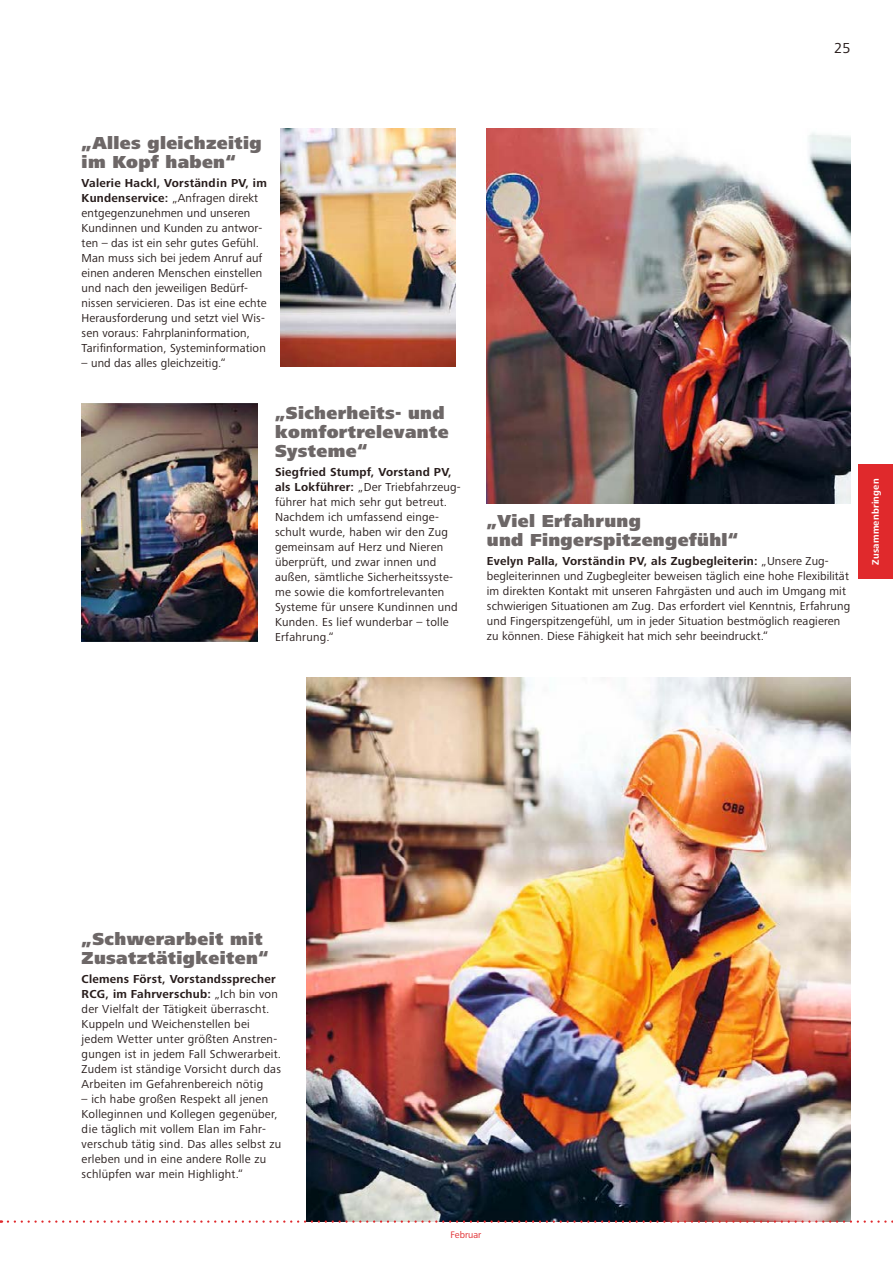
<style>
.page{position:relative;width:893px;height:1263px;background:#fff}
.page>*{position:absolute;margin:0;border:0;box-sizing:border-box;transform-origin:0 0}
.t1{font:900 18px/19.4px "Frutiger Next Pro";letter-spacing:.02em;color:#6d6767}
.t2{font:15px "Frutiger Next Pro";color:#281d1c}
.t3{font:12px/15px "Frutiger Next Pro";letter-spacing:.01em;color:#281d1c}
.t4{font:700 9.75px "Frutiger Next Pro";letter-spacing:.02em;color:#fff}
.t5{font:9.75px "Frutiger Next Pro";color:#e0292c}
.s1{font-weight:700}
</style>
<div class="page">
<div style="left:859px;top:464px;width:34px;height:115px;background:#e0292c"></div>
<img style="left:487px;top:129px;width:363px;height:374px">
<img style="left:280px;top:129px;width:176px;height:238px">
<img style="left:82px;top:403px;width:175px;height:238px">
<img style="left:306px;top:678px;width:544px;height:542px">
<svg style="left:8px;top:1220px;width:885px;height:3px"></svg>
<p class="t2" style="left:834px;top:41px;width:18px">25</p>
<h1 class="t1" style="left:82px;top:134px;width:182px">„Alles gleichzeitig im Kopf haben“</h1>
<p class="t3" style="left:82px;top:176px;width:187px"><span class="s1">Valerie Hackl, Vorständin PV, im Kundenservice:</span> „Anfragen direkt entgegenzunehmen und unseren Kundinnen und Kunden zu antwor&shy;ten – das ist ein sehr gutes Gefühl.<br>Man muss sich bei jedem Anruf auf einen anderen Menschen einstellen und nach den jeweiligen Bedürf&shy;nissen servicieren. Das ist eine echte Herausforderung und setzt viel Wis&shy;sen voraus: Fahrplaninformation, Tarifinformation, Systeminformation</p>
<p class="t3" style="left:82px;top:356px;width:146px">– und das alles gleichzeitig.“</p>
<h1 class="t1" style="left:275px;top:404px;width:175px">„Sicherheits- und komfortrele vante<br>Systeme“</h1>
<p class="t3" style="left:275px;top:465px;width:187px"><span class="s1">Siegfried Stumpf, Vorstand PV, als Lokführer:</span> „Der Triebfahrzeug&shy;führer hat mich sehr gut betreut.<br>Nachdem ich umfassend einge&shy;schult wurde, haben wir den Zug gemeinsam auf Herz und Nieren überprüft, und zwar innen und außen, sämtliche Sicherheitssyste&shy;me sowie die komfortrelevanten<br>Systeme für unsere Kundinnen und<br>Kunden. Es lief wunderbar – tolle<br>Erfahrung.“</p>
<h1 class="t1" style="left:487px;top:512px;width:253px">„Viel Erfahrung<br>und Finger spitzengefühl“</h1>
<p class="t3" style="left:487px;top:554px;width:365px"><span class="s1">Evelyn Palla, Vorständin PV, als Zugbegleiterin:</span> „Unsere Zug&shy;begleiterinnen und Zugbegleiter beweisen täglich eine hohe Flexibilität im direkten Kontakt mit unseren Fahrgästen und auch im Umgang mit schwierigen Situationen am Zug. Das erfordert viel Kenntnis, Erfahrung und Fingerspitzengefühl, um in jeder Situation bestmöglich reagieren zu können. Diese Fähigkeit hat mich sehr beeindruckt.“</p>
<p class="t4" style="left:871px;top:565px;width:88px;rotate:-90deg">Zusammenbringen</p>
<h1 class="t1" style="left:82px;top:930px;width:189px">„Schwerarbeit mit<br>Zusatztätigkeiten“</h1>
<p class="t3" style="left:82px;top:972px;width:201px"><span class="s1">Clemens Först, Vorstandssprecher RCG, im Fahrverschub:</span> „Ich bin von der Vielfalt der Tätigkeit überrascht.<br>Kuppeln und Weichenstellen bei jedem Wetter unter größten Anstren&shy;gungen ist in jedem Fall Schwerarbeit.<br>Zudem ist ständige Vorsicht durch das Arbeiten im Gefahrenbereich nötig</p>
<p class="t3" style="left:82px;top:1092px;width:201px">– ich habe großen Respekt all jenen Kolleginnen und Kollegen gegenüber, die täglich mit vollem Elan im Fahr&shy;verschub tätig sind. Das alles selbst zu erleben und in eine andere Rolle zu schlüpfen war mein Highlight.“</p>
<p class="t5" style="left:451px;top:1229px;width:32px">Februar</p>
</div>
